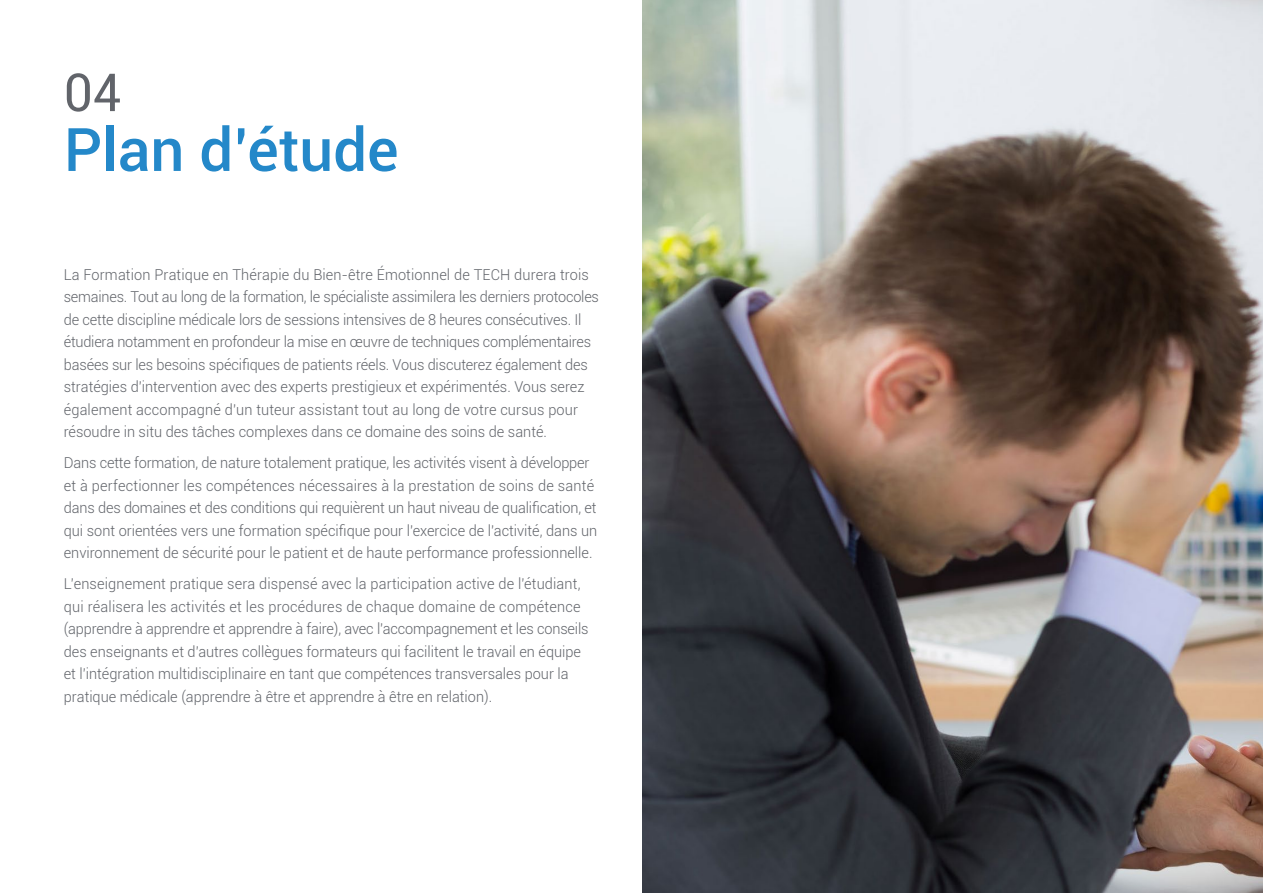
<style>
.page{position:relative;width:1263px;height:893px;background:#fff}
.page>*{position:absolute;margin:0;border:0;box-sizing:border-box;transform-origin:0 0}
.t1{font:500 60px "Roboto";color:#2488c9}
.t2{font:52.5px "Roboto";color:#61646a}
.t3{font:300 15px/22.5px "Roboto";color:#61646a}
</style>
<div class="page">
<img style="left:642px;top:0;width:621px;height:893px">
<h2 class="t2" style="left:64px;top:56px;width:59px">04</h2>
<h1 class="t1" style="left:64px;top:107px;width:336px">Plan d’étude</h1>
<p class="t3" style="left:64px;top:263px;width:537px">La Formation Pratique en Thérapie du Bien-être Émotionnel de TECH durera trois semaines. Tout au long de la formation, le spécialiste assimilera les derniers protocoles de cette discipline médicale lors de sessions intensives de 8 heures consécutives. Il étudiera notamment en profondeur la mise en œuvre de techniques complémentaires basées sur les besoins spécifiques de patients réels. Vous discuterez également des stratégies d'intervention avec des experts prestigieux et expérimentés. Vous serez également accompagné d'un tuteur assistant tout au long de votre cursus pour résoudre in situ des tâches complexes dans ce domaine des soins de santé.</p>
<p class="t3" style="left:64px;top:451px;width:535px">Dans cette formation, de nature totalement pratique, les activités visent à développer et à perfectionner les compétences nécessaires à la prestation de soins de santé dans des domaines et des conditions qui requièrent un haut niveau de qualification, et qui sont orientées vers une formation spécifique pour l'exercice de l'activité, dans un environnement de sécurité pour le patient et de haute performance professionnelle.</p>
<p class="t3" style="left:64px;top:572px;width:526px">L'enseignement pratique sera dispensé avec la participation active de l'étudiant, qui réalisera les activités et les procédures de chaque domaine de compétence (apprendre à apprendre et apprendre à faire), avec l'accompagnement et les conseils des enseignants et d'autres collègues formateurs qui facilitent le travail en équipe et l'intégration multidisciplinaire en tant que compétences transversales pour la pratique médicale (apprendre à être et apprendre à être en relation).</p>
</div>
